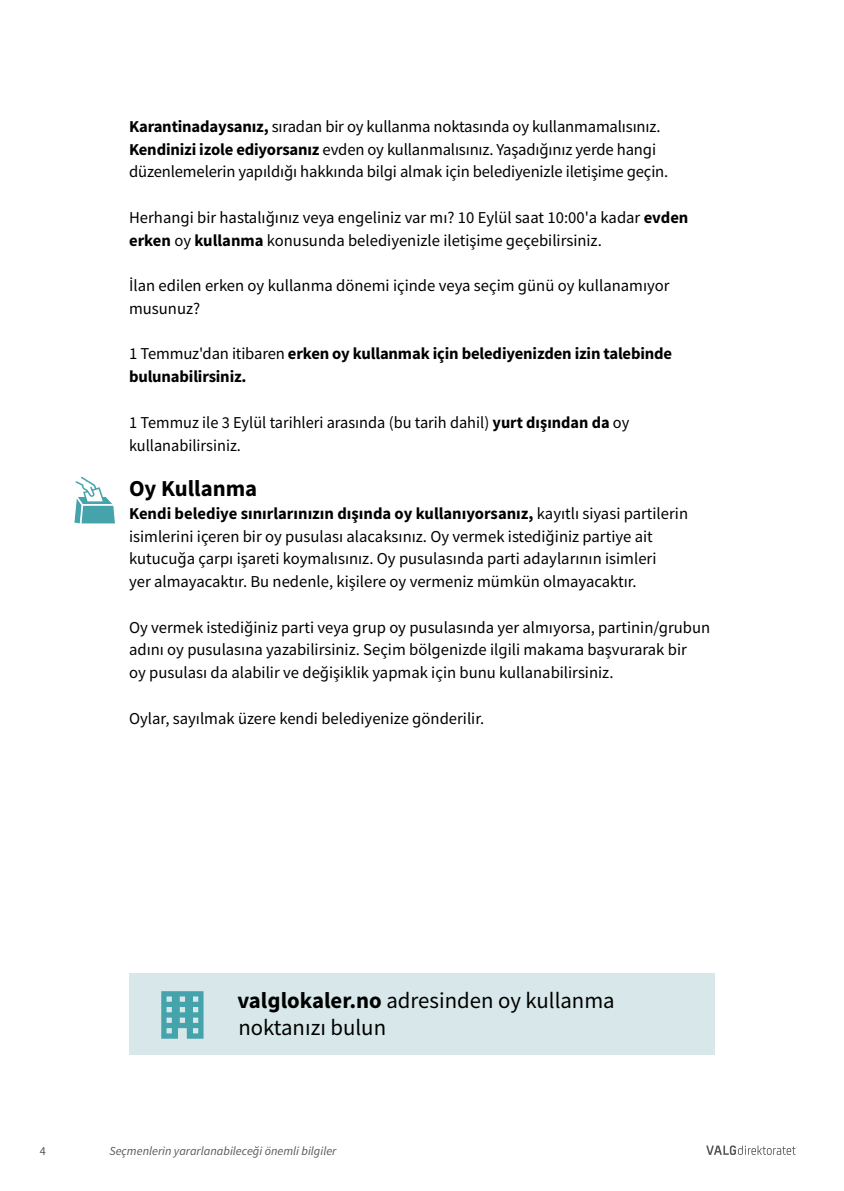
<style>
.page{position:relative;width:844px;height:1191px;background:#fff}
.page>*{position:absolute;margin:0;border:0;box-sizing:border-box;transform-origin:0 0}
.t1{font:22.75px/26.2px "Source Sans Pro";color:#000}
.t2{font:700 22.75px "Source Sans Pro";color:#000}
.t3{font:16.62px/22.8px "Source Sans Pro";color:#000}
.t4{font:700 16.62px/22.8px "Source Sans Pro";letter-spacing:-.01em;color:#000}
.t5{font:italic 12.25px "Source Sans Pro";color:#575756}
.t6{font:12.25px "Source Sans Pro";color:#575756}
.s1{font-weight:700}
.s2{font-weight:400}
</style>
<div class="page">
<svg style="left:706px;top:1145px;width:89px;height:10px"></svg>
<div style="left:129px;top:973px;width:585px;height:81px;background:#d8e8ea"></div>
<svg style="left:161px;top:991px;width:42px;height:47px;background:#63b2b8"></svg>
<svg style="left:74px;top:476px;width:41px;height:47px"></svg>
<p class="t3" style="left:129px;top:115px;width:540px"><span class="s1">Karantinadaysanız,</span> sıradan bir oy kullanma noktasında oy kullanmamalısınız.<br><span class="s1">Kendinizi izole ediyorsanız</span> evden oy kullanmalısınız. Yaşadığınız yerde hangi düzenlemelerin yapıldığı hakkında bilgi almak için belediyenizle iletişime geçin.</p>
<p class="t3" style="left:129px;top:206px;width:560px">Herhangi bir hastalığınız veya engeliniz var mı? 10 Eylül saat 10:00'a kadar <span class="s1">evden erken</span> oy <span class="s1">kullanma</span> konusunda belediyenizle iletişime geçebilirsiniz.</p>
<p class="t3" style="left:129px;top:274px;width:542px">İlan edilen erken oy kullanma dönemi içinde veya seçim günü oy kullanamıyor musunuz?</p>
<p class="t4" style="left:129px;top:342px;width:544px"><span class="s2">1 Temmuz'dan itibaren</span> erken oy kullanmak için belediyenizden izin talebinde bulunabilirsiniz.</p>
<p class="t3" style="left:129px;top:411px;width:501px">1 Temmuz ile 3 Eylül tarihleri arasında (bu tarih dahil) <span class="s1">yurt dışından da</span> oy kullanabilirsiniz.</p>
<h1 class="t2" style="left:129px;top:473px;width:130px">Oy Kullanma</h1>
<p class="t3" style="left:129px;top:502px;width:560px"><span class="s1">Kendi belediye sınırlarınızın dışında oy kullanıyorsanız,</span> kayıtlı siyasi partilerin isimlerini içeren bir oy pusulası alacaksınız. Oy vermek istediğiniz partiye ait kutucuğa çarpı işareti koymalısınız. Oy pusulasında parti adaylarının isimleri<br>yer almayacaktır. Bu nedenle, kişilere oy vermeniz mümkün olmayacaktır.</p>
<p class="t3" style="left:129px;top:615px;width:582px">Oy vermek istediğiniz parti veya grup oy pusulasında yer almıyorsa, partinin/grubun adını oy pusulasına yazabilirsiniz. Seçim bölgenizde ilgili makama başvurarak bir<br>oy pusulası da alabilir ve değişiklik yapmak için bunu kullanabilirsiniz.</p>
<p class="t3" style="left:129px;top:706px;width:356px">Oylar, sayılmak üzere kendi belediyenize gönderilir.</p>
<h1 class="t1" style="left:237px;top:987px;width:379px"><span class="s1">valglokaler.no</span> adresinden oy kullanma noktanızı bulun</h1>
<p class="t6" style="left:40px;top:1142px;width:8px">4</p>
<p class="t5" style="left:109px;top:1142px;width:228px">Seçmenlerin yararlanabileceği önemli bilgiler</p>
</div>
